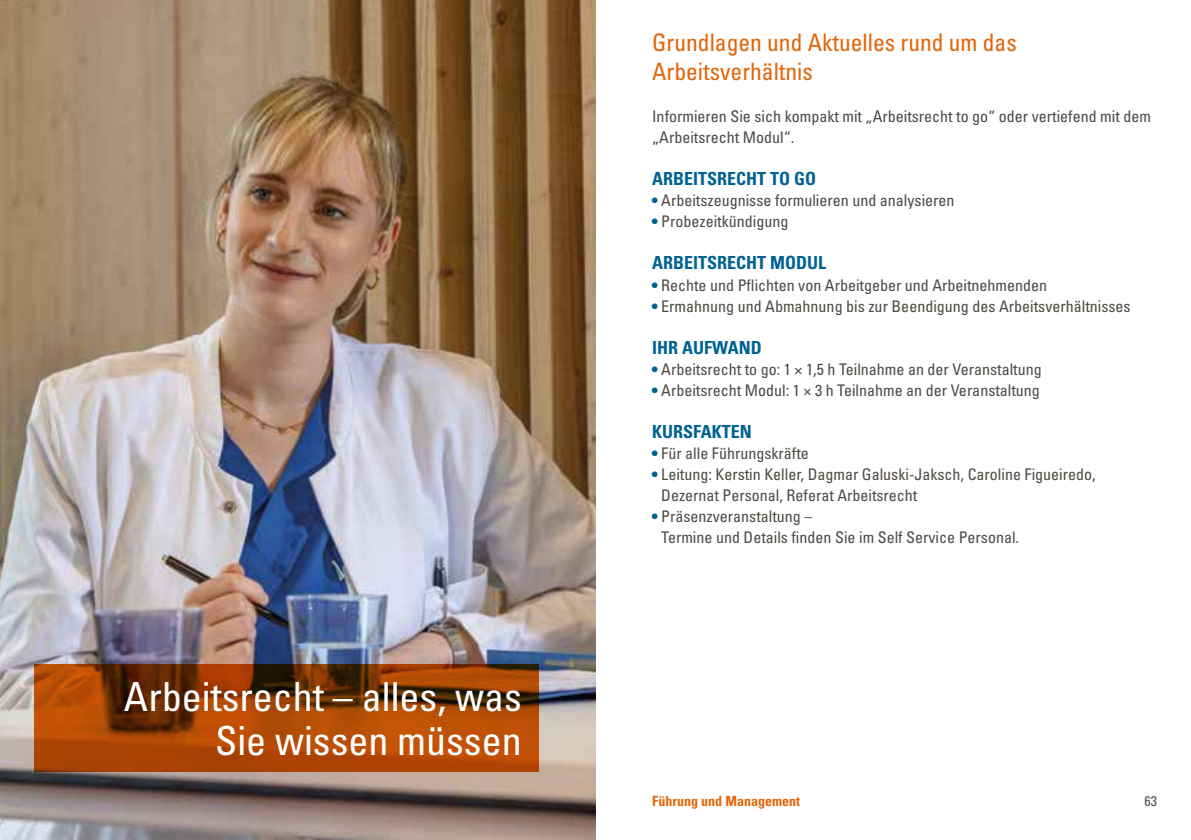
<style>
.page{position:relative;width:1191px;height:840px;background:#fff}
.page>*{position:absolute;margin:0;border:0;box-sizing:border-box;transform-origin:0 0}
.t1{font:condensed 40px/44px "Univers LT Pro";color:#fff;text-align:right}
.t2{font:condensed 24px/28.8px "Univers LT Pro";color:#e56407}
.t3{font:700 condensed 18px "Univers LT Pro";color:#006293}
.t4{font:condensed 16px/21px "Univers LT Pro";color:#4f4a45}
.t5{font:700 condensed 14px "Univers LT Pro";color:#e56407}
.t6{font:condensed 14px "Univers LT Pro";color:#4f4a45}
.s1{color:#006293}
</style>
<div class="page">
<img style="left:0;top:0;width:595px;height:839px">
<svg style="left:34px;top:664px;width:505px;height:107px;background:#984004"></svg>
<h1 class="t1" style="left:124px;top:673px;width:399px">Arbeitsrecht – alles, was<br>Sie wissen müssen</h1>
<h2 class="t2" style="left:652px;top:28px;width:366px">Grundlagen und Aktuelles rund um das<br>Arbeitsverhältnis</h2>
<p class="t4" style="left:652px;top:106px;width:500px">Informieren Sie sich kompakt mit „Arbeitsrecht to go“ oder vertiefend mit dem „Arbeitsrecht Modul“.</p>
<p class="t3" style="left:652px;top:168px;width:166px">ARBEITSRECHT TO GO</p>
<p class="t4" style="left:652px;top:190px;width:304px"><span class="s1">•</span> Arbeitszeugnisse formulieren und analysieren</p>
<p class="t4" style="left:652px;top:211px;width:138px"><span class="s1">•</span> Probezeitkündigung</p>
<p class="t3" style="left:652px;top:252px;width:176px">ARBEITSRECHT MODUL</p>
<p class="t4" style="left:652px;top:274px;width:396px"><span class="s1">•</span> Rechte und Pflichten von Arbeitgeber und Arbeitnehmenden</p>
<p class="t4" style="left:652px;top:295px;width:480px"><span class="s1">•</span> Ermahnung und Abmahnung bis zur Beendigung des Arbeitsverhältnisses</p>
<p class="t3" style="left:652px;top:336px;width:111px">IHR AUFWAND</p>
<p class="t4" style="left:652px;top:358px;width:391px"><span class="s1">•</span> Arbeitsrecht to go: 1 × 1,5 h Teilnahme an der Veranstaltung</p>
<p class="t4" style="left:652px;top:379px;width:389px"><span class="s1">•</span> Arbeitsrecht Modul: 1 × 3 h Teilnahme an der Veranstaltung</p>
<p class="t3" style="left:652px;top:420px;width:101px">KURSFAKTEN</p>
<p class="t4" style="left:652px;top:442px;width:158px"><span class="s1">•</span> Für alle Führungskräfte</p>
<p class="t4" style="left:661px;top:463px;width:436px;text-indent:-9px"><span class="s1">•</span> Leitung: Kerstin Keller, Dagmar Galuski-Jaksch, Caroline Figueiredo,<br>Dezernat Personal, Referat Arbeitsrecht</p>
<p class="t4" style="left:661px;top:505px;width:359px;text-indent:-9px"><span class="s1">•</span> Präsenzveranstaltung –<br>Termine und Details finden Sie im Self Service Personal.</p>
<p class="t5" style="left:652px;top:791px;width:149px">Führung und Management</p>
<p class="t6" style="left:1144px;top:791px;width:14px">63</p>
</div>
